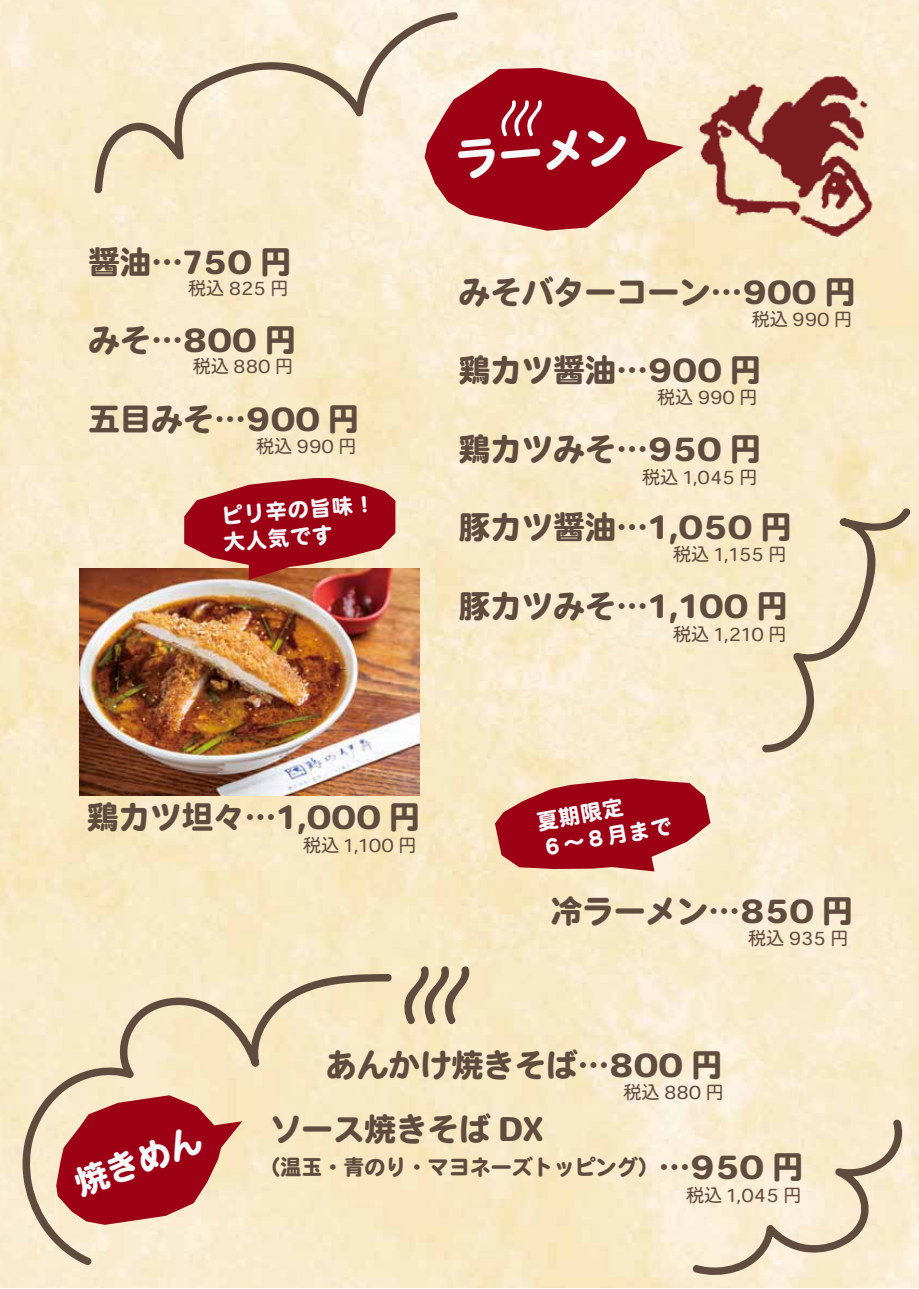
<style>
.page{position:relative;width:919px;height:1289px;background:#fff}
.page>*{position:absolute;margin:0;border:0;box-sizing:border-box;transform-origin:0 0}
.t1{font:43.5px "Heisei Maru Go Std W8";color:#f7f8f8}
.t2{font:33px "Heisei Maru Go Std W8";color:#f7f8f8}
.t3{font:31.5px "Heisei Maru Go Std W8";color:#604c3f}
.t4{font:21px "Heisei Maru Go Std W8";color:#604c3f}
.t5{font:21px/27.2px "Heisei Maru Go Std W8";color:#f7f8f8}
.t6{font:18px "Heisei Maru Go Std W4";color:#604c3f}
.s1{font-size:31.5px}
</style>
<div class="page">
<img style="left:0;top:0;width:918px;height:1287px">
<img style="left:595px;top:0;width:323px;height:346px">
<svg style="left:21px;top:973px;width:372px;height:292px;background:#e3bea6"></svg>
<svg style="left:690px;top:1117px;width:212px;height:162px;background:#eedfc6"></svg>
<svg style="left:403px;top:964px;width:67px;height:62px;background:#c6b497"></svg>
<svg style="left:761px;top:506px;width:151px;height:246px;background:#edddbd"></svg>
<svg style="left:94px;top:12px;width:365px;height:182px;background:#f0e2c7"></svg>
<svg style="left:424px;top:68px;width:259px;height:163px;background:#bc5055"></svg>
<img style="left:80px;top:569px;width:340px;height:226px">
<svg style="left:184px;top:478px;width:211px;height:102px;background:#ae3237"></svg>
<svg style="left:495px;top:778px;width:215px;height:93px;background:#b2363f"></svg>
<p class="t3" style="left:88px;top:244px;width:205px">醤油…750 円</p>
<p class="t6" style="left:188px;top:276px;width:102px">税込 825 円</p>
<p class="t3" style="left:88px;top:323px;width:209px">みそ…800 円</p>
<p class="t6" style="left:193px;top:354px;width:102px">税込 880 円</p>
<p class="t3" style="left:88px;top:401px;width:272px">五目みそ…900 円</p>
<p class="t6" style="left:256px;top:434px;width:102px">税込 990 円</p>
<p class="t5" style="left:221px;top:502px;width:155px;rotate:-4deg">ピリ辛の旨味！大人気です</p>
<h1 class="t1" style="left:453px;top:135px;width:176px;rotate:-5deg">ラーメン</h1>
<p class="t3" style="left:459px;top:274px;width:398px">みそバターコーン…900 円</p>
<p class="t6" style="left:751px;top:307px;width:102px">税込 990 円</p>
<p class="t3" style="left:459px;top:353px;width:304px">鶏カツ醤油…900 円</p>
<p class="t6" style="left:657px;top:384px;width:102px">税込 990 円</p>
<p class="t3" style="left:459px;top:431px;width:304px">鶏カツみそ…950 円</p>
<p class="t6" style="left:642px;top:465px;width:117px">税込 1,045 円</p>
<p class="t3" style="left:459px;top:510px;width:334px">豚カツ醤油…1,050 円</p>
<p class="t6" style="left:673px;top:542px;width:115px">税込 1,155 円</p>
<p class="t3" style="left:459px;top:588px;width:330px">豚カツみそ…1,100 円</p>
<p class="t6" style="left:673px;top:621px;width:115px">税込 1,210 円</p>
<p class="t3" style="left:87px;top:799px;width:335px">鶏カツ坦々…1,000 円</p>
<p class="t6" style="left:303px;top:833px;width:115px">税込 1,100 円</p>
<p class="t5" style="left:535px;top:809px;width:133px;rotate:-10deg">夏期限定<br>６～８月まで</p>
<p class="t3" style="left:551px;top:893px;width:304px">冷ラーメン…850 円</p>
<p class="t6" style="left:748px;top:926px;width:102px">税込 935 円</p>
<p class="t3" style="left:325px;top:1047px;width:398px">あんかけ焼きそば…800 円</p>
<p class="t2" style="left:70px;top:1167px;width:133px;rotate:-21deg">焼きめん</p>
<p class="t6" style="left:623px;top:1080px;width:102px">税込 880 円</p>
<p class="t3" style="left:270px;top:1111px;width:274px">ソース焼きそば DX</p>
<p class="t4" style="left:259px;top:1154px;width:545px">（温玉・青のり・マヨネーズトッピング）<span class="s1">…950 円</span></p>
<p class="t6" style="left:686px;top:1183px;width:117px">税込 1,045 円</p>
</div>
